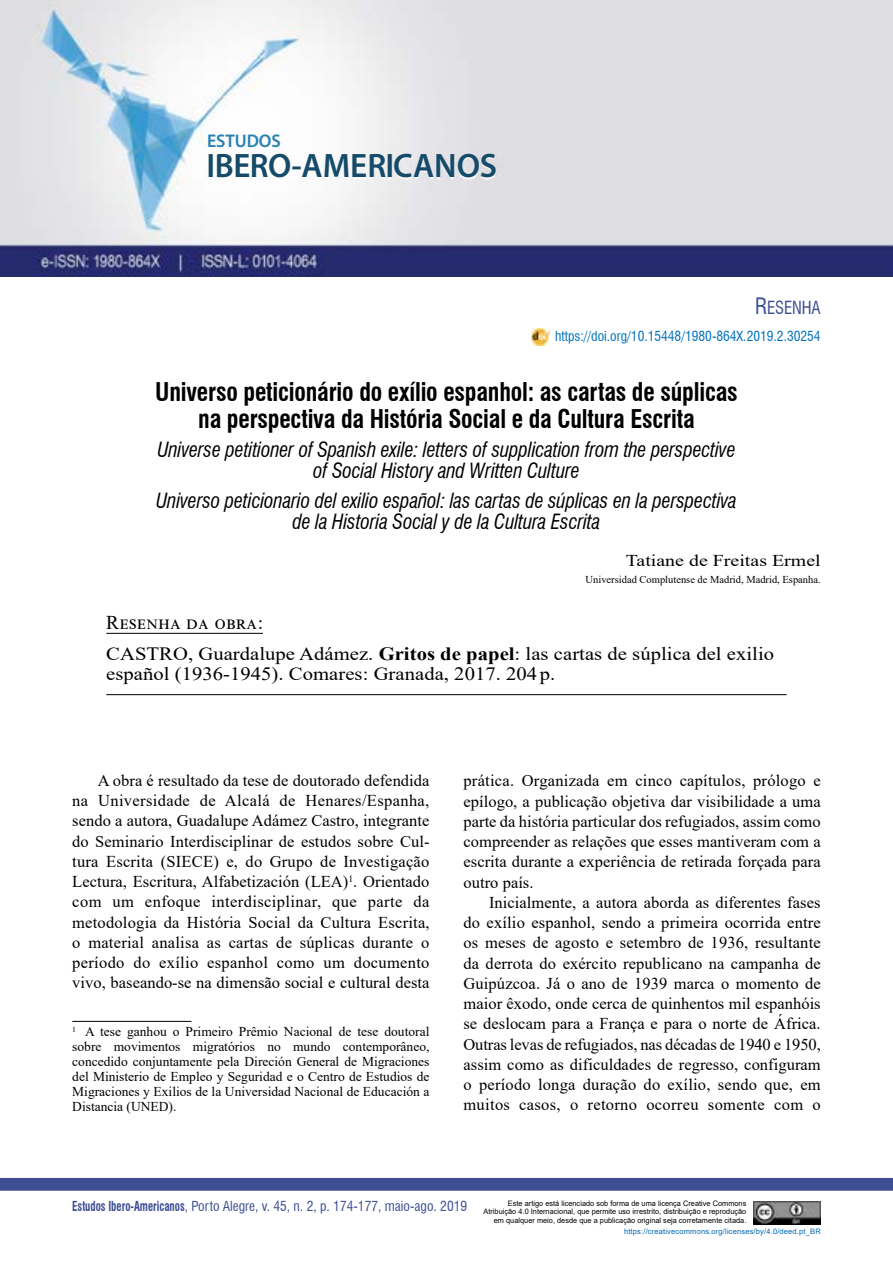
<style>
.page{position:relative;width:893px;height:1263px;background:#fff}
.page>*{position:absolute;margin:0;border:0;box-sizing:border-box;transform-origin:0 0}
.t1{font:600 34.05px "Myriad Pro";letter-spacing:-.005em;color:#154a68}
.t2{font:700 condensed 25.2px/27px "Swiss 721 BT";letter-spacing:-.01em;color:#000;text-align:center;scale:.95 1}
.t3{font:italic condensed 20.4px/21px "Swiss 721 BT";letter-spacing:-.01em;color:#000;text-align:center;scale:.95 1}
.t4{font:19.5px "Times New Roman";letter-spacing:.035em;color:#000}
.t5{font:18.75px/20.2px "Times New Roman";color:#000;scale:1.1 1}
.t6{font:600 18.3px "Myriad Pro";letter-spacing:-.005em;color:#2580b3}
.t7{font:17.7px "Swiss 721 BT Roman Condensed SC800";letter-spacing:-.01em;color:#3d4e93;scale:.95 1}
.t8{font:16.5px/20.2px "Times New Roman";color:#000;text-align:justify}
.t9{font:16.5px "Times New Roman";color:#000;scale:1.2 1}
.t10{font:13.5px/15px "Times New Roman";color:#000;text-align:justify}
.t11{font:condensed 13.5px "Swiss 721 BT";color:#3d4e93}
.t12{font:condensed 13.5px "Swiss 721 BT";color:#0072bc}
.t13{font:10.5px "Times New Roman";color:#000}
.t14{font:7.5px/8.2px "Arial";letter-spacing:.005em;color:#000;text-align:right}
.t15{font:7.5px "Arial";letter-spacing:.025em;color:#0069b4}
.s1{font-size:22.05px}
.s2{font-weight:700}
</style>
<div class="page">
<img style="left:531px;top:328px;width:19px;height:18px">
<img style="left:0;top:0;width:893px;height:276px">
<div style="left:1px;top:1179px;width:891px;height:11px;background:#3d4e93"></div>
<div style="left:0;top:1178px;width:893px;height:13px;border:2px solid #3d4e93"></div>
<img style="left:754px;top:1201px;width:66px;height:24px">
<hr style="left:106px;top:633px;width:157px;height:1px;background:#000">
<hr style="left:106px;top:694px;width:681px;height:1px;background:#000">
<hr style="left:72px;top:1021px;width:119px;height:1px;background:#000">
<p class="t6" style="left:207px;top:129px;width:75px">ESTUDOS</p>
<h1 class="t1" style="left:207px;top:144px;width:292px">IBERO-AMERICANOS</h1>
<p class="t7" style="left:755px;top:297px;width:71px"><span class="s1">R</span>ESENHA</p>
<p class="t12" style="left:555px;top:328px;width:267px">https://doi.org/10.15448/1980-864X.2019.2.30254</p>
<h2 class="t2" style="left:155px;top:378px;width:615px">Universo peticionário do exílio espanhol: as cartas de súplicas na perspectiva da História Social e da Cultura Escrita</h2>
<p class="t3" style="left:157px;top:440px;width:610px">Universe petitioner of Spanish exile: letters of supplication from the perspective of Social History and Written Culture</p>
<p class="t3" style="left:156px;top:490px;width:613px">Universo peticionario del exilio español: las cartas de súplicas en la perspectiva de la Historia Social y de la Cultura Escrita</p>
<p class="t9" style="left:626px;top:548px;width:164px">Tatiane de Freitas Ermel</p>
<p class="t13" style="left:586px;top:572px;width:237px">Universidad Complutense de Madrid, Madrid, Espanha.</p>
<p class="t4" style="left:106px;top:609px;width:158px">Resenha da obra:</p>
<p class="t5" style="left:106px;top:643px;width:609px">CASTRO, Guardalupe Adámez. <span class="s2">Gritos de papel</span>: las cartas de súplica del exilio español (1936-1945). Comares: Granada, 2017. 204 p.</p>
<p class="t8" style="left:72px;top:770px;width:359px;text-indent:26px">A obra é resultado da tese de doutorado defendida na Universidade de Alcalá de Henares/Espanha, sendo a autora, Guadalupe Adámez Castro, integrante do Seminario Interdisciplinar de estudos sobre Cul&shy;tura Escrita (SIECE) e, do Grupo de Investigação Lectura, Escritura, Alfabetización (LEA)<sup>1</sup>. Orientado com um enfoque interdisciplinar, que parte da metodologia da História Social da Cultura Escrita, o material analisa as cartas de súplicas durante o período do exílio espanhol como um documento vivo, baseando-se na dimensão social e cultural desta</p>
<p class="t10" style="left:72px;top:1024px;width:359px"><sup>1</sup> A tese ganhou o Primeiro Prêmio Nacional de tese doutoral sobre movimentos migratórios no mundo contemporâneo, concedido conjuntamente pela Direción General de Migraciones del Ministerio de Empleo y Seguridad e o Centro de Estudios de Migraciones y Exilios de la Universidad Nacional de Educación a Distancia (UNED).</p>
<p class="t8" style="left:463px;top:770px;width:359px">prática. Organizada em cinco capítulos, prólogo e epílogo, a publicação objetiva dar visibilidade a uma parte da história particular dos refugiados, assim como compreender as relações que esses mantiveram com a escrita durante a experiência de retirada forçada para outro país.</p>
<p class="t8" style="left:463px;top:892px;width:359px;text-indent:26px">Inicialmente, a autora aborda as diferentes fases do exílio espanhol, sendo a primeira ocorrida entre os meses de agosto e setembro de 1936, resultante da derrota do exército republicano na campanha de Guipúzcoa. Já o ano de 1939 marca o momento de maior êxodo, onde cerca de quinhentos mil espanhóis se deslocam para a França e para o norte de África.<br>Outras levas de refugiados, nas décadas de 1940 e 1950, assim como as dificuldades de regresso, configuram o período longa duração do exílio, sendo que, em muitos casos, o retorno ocorreu somente com o</p>
<p class="t11" style="left:72px;top:1198px;width:396px"><span class="s2">Estudos Ibero-Americanos</span>, Porto Alegre, v. 45, n. 2, p. 174-177, maio-ago. 2019</p>
<p class="t14" style="left:483px;top:1199px;width:264px">Este artigo está licenciado sob forma de uma licença Creative Commons<br>Atribuição 4.0 Internacional, que permite uso irrestrito, distribuição e reprodução em qualquer meio, desde que a publicação original seja corretamente citada.</p>
<p class="t15" style="left:624px;top:1226px;width:198px">https://creativecommons.org/licenses/by/4.0/deed.pt_BR</p>
</div>
